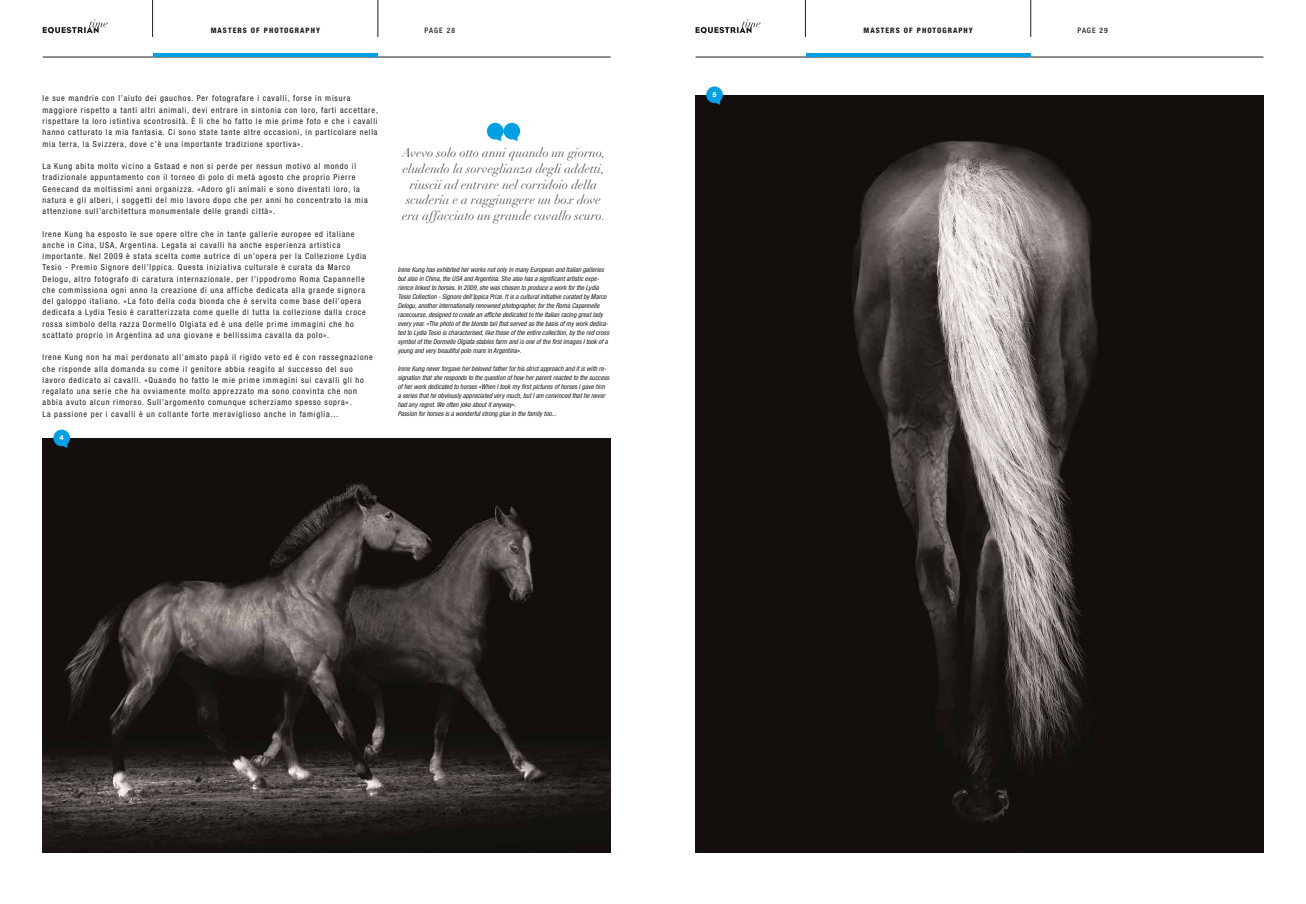
<style>
.page{position:relative;width:1306px;height:904px;background:#fff}
.page>*{position:absolute;margin:0;border:0;box-sizing:border-box;transform-origin:0 0}
.t1{font:italic 12.6px/15.6px "Didot LT Std";color:#575756;text-align:center}
.t2{font:condensed 8.25px/11.2px "Helvetica Neue LT Std";letter-spacing:.1em;color:#1d1d1b}
.t3{font:800 condensed 7.5px "Helvetica Neue LT Std";letter-spacing:.14em;color:#1d1d1b}
.t4{font:500 condensed 7.5px "Helvetica Neue LT Std";letter-spacing:.14em;color:#1d1d1b}
.t5{font:italic condensed 6.75px/9px "Helvetica Neue LT Std";color:#1d1d1b}
.t6{font:800 6.75px "Helvetica Neue LT Std";color:#fff}
.s1{color:#fff}
</style>
<div class="page">
<hr style="left:805px;top:0;width:1px;height:37px;background:#1d1d1b">
<hr style="left:1030px;top:0;width:1px;height:37px;background:#1d1d1b">
<svg style="left:695px;top:20px;width:65px;height:14px"></svg>
<hr style="left:695px;top:57px;width:568px;height:1px;background:#1d1d1b">
<hr style="left:805px;top:53px;width:225px;height:4px;background:#009fe3">
<hr style="left:43px;top:57px;width:567px;height:1px;background:#1d1d1b">
<hr style="left:152px;top:0;width:1px;height:37px;background:#1d1d1b">
<hr style="left:378px;top:0;width:1px;height:37px;background:#1d1d1b">
<svg style="left:43px;top:20px;width:65px;height:14px"></svg>
<hr style="left:153px;top:53px;width:225px;height:4px;background:#009fe3">
<img style="left:695px;top:96px;width:568px;height:757px">
<svg style="left:487px;top:123px;width:33px;height:18px"></svg>
<img style="left:43px;top:438px;width:567px;height:415px">
<svg style="left:53px;top:429px;width:17px;height:19px"></svg>
<svg style="left:706px;top:86px;width:16px;height:19px"></svg>
<p class="t3" style="left:211px;top:26px;width:111px">MASTERS OF PHOTOGRAPHY</p>
<p class="t4" style="left:420px;top:26px;width:36px"><span class="s1">E</span>PAGE 28</p>
<p class="t3" style="left:863px;top:26px;width:111px">MASTERS OF PHOTOGRAPHY</p>
<p class="t4" style="left:1072px;top:26px;width:36px"><span class="s1">E</span>PAGE 29</p>
<p class="t2" style="left:43px;top:93px;width:337px">le sue mandrie con l’aiuto dei gauchos. Per fotografare i cavalli, forse in misura maggiore rispetto a tanti altri animali, devi entrare in sintonia con loro, farti accettare, rispettare la loro istintiva scontrosità. È lì che ho fatto le mie prime foto e che i cavalli hanno catturato la mia fantasia. Ci sono state tante altre occasioni, in particolare nella mia terra, la Svizzera, dove c’è una importante tradizione sportiva».</p>
<p class="t2" style="left:43px;top:160px;width:327px">La Kung abita molto vicino a Gstaad e non si perde per nessun motivo al mondo il tradizionale appuntamento con il torneo di polo di metà agosto che proprio Pierre Genecand da moltissimi anni organizza. «Adoro gli animali e sono diventati loro, la natura e gli alberi, i soggetti del mio lavoro dopo che per anni ho concentrato la mia attenzione sull’architettura monumentale delle grandi città».</p>
<p class="t2" style="left:43px;top:228px;width:325px">Irene Kung ha esposto le sue opere oltre che in tante gallerie europee ed italiane anche in Cina, USA, Argentina. Legata ai cavalli ha anche esperienza artistica importante. Nel 2009 è stata scelta come autrice di un’opera per la Collezione Lydia Tesio - Premio Signore dell’Ippica. Questa iniziativa culturale è curata da Marco Delogu, altro fotografo di caratura internazionale, per l’ippodromo Roma Capannelle che commissiona ogni anno la creazione di una affiche dedicata alla grande signora del galoppo italiano. «La foto della coda bionda che è servita come base dell’opera dedicata a Lydia Tesio è caratterizzata come quelle di tutta la collezione dalla croce rossa simbolo della razza Dormello Olgiata ed è una delle prime immagini che ho scattato proprio in Argentina ad una giovane e bellissima cavalla da polo».</p>
<p class="t2" style="left:43px;top:352px;width:332px">Irene Kung non ha mai perdonato all’amato papà il rigido veto ed è con rassegnazione che risponde alla domanda su come il genitore abbia reagito al successo del suo lavoro dedicato ai cavalli. «Quando ho fatto le mie prime immagini sui cavalli gli ho regalato una serie che ha ovviamente molto apprezzato ma sono convinta che non abbia avuto alcun rimorso. Sull’argomento comunque scherziamo spesso sopra».<br>La passione per i cavalli è un collante forte meraviglioso anche in famiglia…</p>
<p class="t6" style="left:60px;top:434px;width:6px">4</p>
<h1 class="t1" style="left:402px;top:145px;width:205px">Avevo solo otto anni quando un giorno, eludendo la sorveglianza degli addetti, riuscii ad entrare nel corridoio della scuderia e a raggiungere un box dove era affacciato un grande cavallo scuro.</h1>
<p class="t5" style="left:398px;top:265px;width:213px">Irene Kung has exhibited her works not only in many European and Italian galleries but also in China, the USA and Argentina. She also has a significant artistic expe&shy;rience linked to horses. In 2009, she was chosen to produce a work for the Lydia Tesio Collection - Signore dell’Ippica Prize. It is a cultural initiative curated by Marco Delogu, another internationally renowned photographer, for the Roma Capannelle racecourse, designed to create an affiche dedicated to the Italian racing great lady every year. «The photo of the blonde tail that served as the basis of my work dedica&shy;ted to Lydia Tesio is characterised, like those of the entire collection, by the red cross symbol of the Dormello Olgiata stables farm and is one of the first images I took of a young and very beautiful polo mare in Argentina».</p>
<p class="t5" style="left:398px;top:364px;width:213px">Irene Kung never forgave her beloved father for his strict approach and it is with re&shy;signation that she responds to the question of how her parent reacted to the success of her work dedicated to horses «When I took my first pictures of horses I gave him a series that he obviously appreciated very much, but I am convinced that he never had any regret. We often joke about it anyway».<br>Passion for horses is a wonderful strong glue in the family too...</p>
<p class="t6" style="left:712px;top:91px;width:6px">5</p>
</div>
